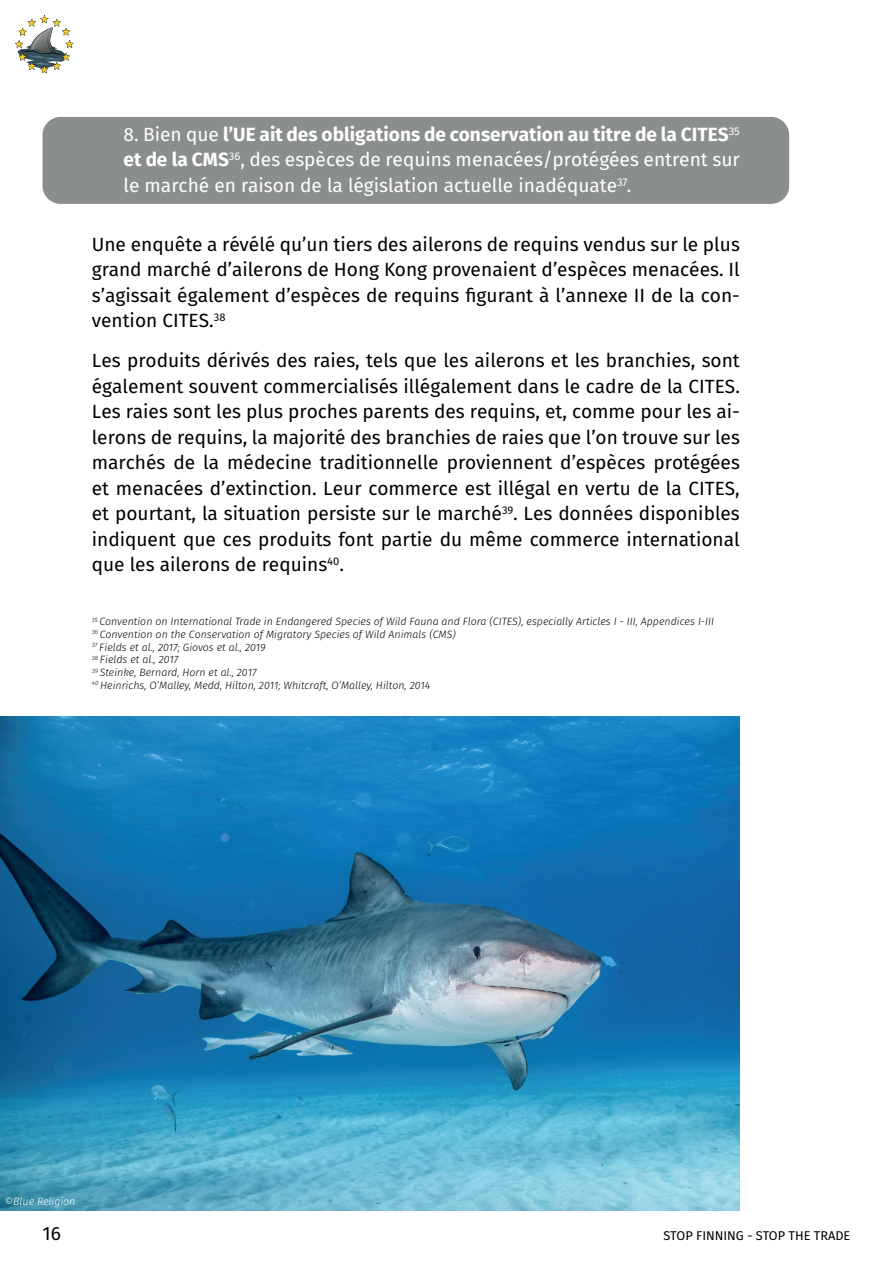
<style>
.page{position:relative;width:893px;height:1263px;background:#fff}
.page>*{position:absolute;margin:0;border:0;box-sizing:border-box;transform-origin:0 0}
.t1{font:19.05px/25.5px "Fira Sans";color:#000001;text-align:justify}
.t2{font:19.05px/25.5px "Fira Sans";color:#fff;text-align:justify}
.t3{font:12.75px "Fira Sans";color:#000001}
.t4{font:italic 300 10.65px/12.8px "Fira Sans";color:#000001}
.t5{font:italic 300 10.65px "Fira Sans";color:#fff}
.s1{font-weight:700}
</style>
<div class="page">
<img style="left:15px;top:15px;width:58px;height:59px">
<div style="left:43px;top:117px;width:746px;height:87px;background:#8b8e8f;border-radius:18px"></div>
<img style="left:0;top:717px;width:740px;height:493px">
<p class="t2" style="left:124px;top:122px;width:618px">8. Bien que <span class="s1">l’UE ait des obligations de conservation au titre de la CITES</span><sup>35 </sup><span class="s1">et de la CMS</span><sup>36</sup>, des espèces de requins menacées/protégées entrent sur le marché en raison de la législation actuelle inadéquate<sup>37</sup>.</p>
<p class="t1" style="left:92px;top:231px;width:650px">Une enquête a révélé qu’un tiers des ailerons de requins vendus sur le plus grand marché d’ailerons de Hong Kong provenaient d’espèces menacées. Il s’agissait également d’espèces de requins figurant à l’annexe II de la con&shy;vention CITES.<sup>38</sup></p>
<p class="t1" style="left:92px;top:348px;width:650px">Les produits dérivés des raies, tels que les ailerons et les branchies, sont également souvent commercialisés illégalement dans le cadre de la CITES.<br>Les raies sont les plus proches parents des requins, et, comme pour les ai&shy;lerons de requins, la majorité des branchies de raies que l’on trouve sur les marchés de la médecine traditionnelle proviennent d’espèces protégées et menacées d’extinction. Leur commerce est illégal en vertu de la CITES, et pourtant, la situation persiste sur le marché<sup>39</sup>. Les données disponibles indiquent que ces produits font partie du même commerce international que les ailerons de requins<sup>40</sup>.</p>
<p class="t4" style="left:92px;top:615px;width:624px"><sup>35</sup> Convention on International Trade in Endangered Species of Wild Fauna and Flora (CITES), especially Articles I - III, Appendices I-III <sup>36</sup> Convention on the Conservation of Migratory Species of Wild Animals (CMS)<br><sup>37</sup> Fields et al., 2017; Giovos et al., 2019<br><sup>38</sup> Fields et al., 2017<br><sup>39</sup> Steinke, Bernard, Horn et al., 2017<br><sup>40</sup> Heinrichs, O’Malley, Medd, Hilton, 2011; Whitcraft, O’Malley, Hilton, 2014</p>
<p class="t5" style="left:5px;top:1194px;width:72px">©Blue Religion</p>
<p class="t1" style="left:43px;top:1220px;width:20px">16</p>
<p class="t3" style="left:663px;top:1226px;width:188px">STOP FINNING - STOP THE TRADE</p>
</div>
